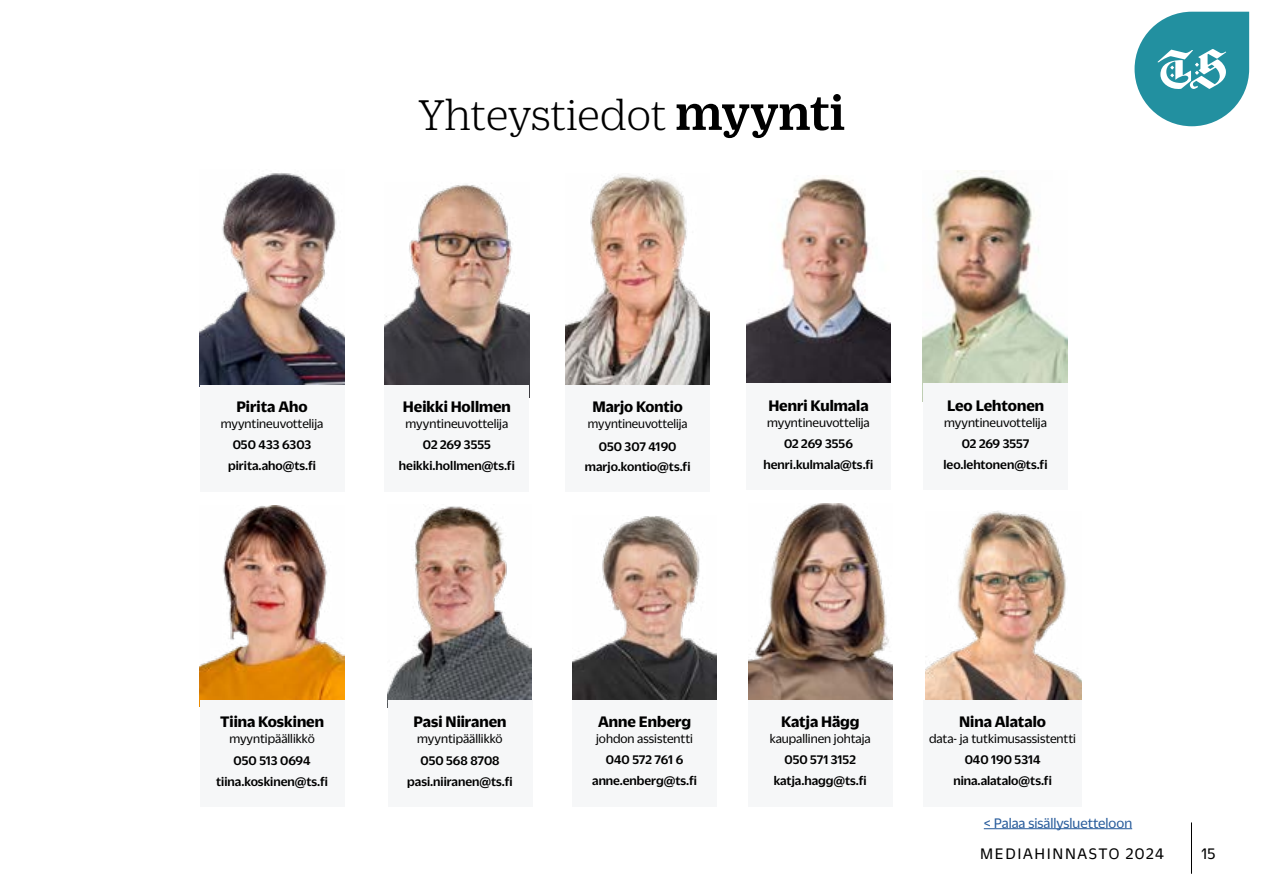
<style>
.page{position:relative;width:1263px;height:893px;background:#fff}
.page>*{position:absolute;margin:0;border:0;box-sizing:border-box;transform-origin:0 0}
.t1{font:300 46.5px "Duplicate Ionic";letter-spacing:-.005em;color:#000}
.t2{font:700 16.5px "Duplicate Sans";color:#000}
.t3{font:16.5px "Duplicate Sans";letter-spacing:.1em;color:#000}
.t4{font:15px "Duplicate Sans";color:#275b9b}
.t5{font:500 13.5px/20.7px "Duplicate Sans";color:#000;text-align:center}
.t6{font:13.5px "Duplicate Sans";color:#000}
.s1{font-weight:500;font-size:52.5px}
</style>
<div class="page">
<hr style="left:1191px;top:822px;width:1px;height:51px;background:#000">
<svg style="left:1134px;top:12px;width:115px;height:114px"></svg>
<img style="left:388px;top:506px;width:144px;height:194px">
<div style="left:388px;top:700px;width:144px;height:106px;background:#f6f7f8"></div>
<hr style="left:984px;top:828px;width:148px;height:1px;background:#275b9b">
<img style="left:748px;top:504px;width:144px;height:196px">
<div style="left:748px;top:700px;width:144px;height:106px;background:#f6f7f8"></div>
<img style="left:200px;top:505px;width:144px;height:195px">
<div style="left:200px;top:700px;width:144px;height:106px;background:#f6f7f8"></div>
<img style="left:200px;top:173px;width:144px;height:212px">
<div style="left:200px;top:385px;width:144px;height:106px;background:#f6f7f8"></div>
<img style="left:746px;top:178px;width:145px;height:205px">
<div style="left:746px;top:384px;width:145px;height:106px;background:#f6f7f8"></div>
<img style="left:565px;top:173px;width:145px;height:212px">
<div style="left:565px;top:385px;width:145px;height:106px;background:#f6f7f8"></div>
<img style="left:385px;top:184px;width:144px;height:201px">
<div style="left:385px;top:385px;width:144px;height:106px;background:#f6f7f8"></div>
<img style="left:925px;top:511px;width:156px;height:189px">
<div style="left:923px;top:700px;width:158px;height:106px;background:#f6f7f8"></div>
<img style="left:573px;top:516px;width:144px;height:184px">
<div style="left:572px;top:700px;width:145px;height:106px;background:#f6f7f8"></div>
<img style="left:923px;top:171px;width:144px;height:212px">
<div style="left:923px;top:384px;width:145px;height:106px;background:#f6f7f8"></div>
<h1 class="t1" style="left:418px;top:84px;width:428px">Yhteystiedot <span class="s1">myynti</span></h1>
<p class="t2" style="left:236px;top:395px;width:73px">Pirita Aho</p>
<p class="t6" style="left:221px;top:415px;width:104px">myyntineuvottelija</p>
<p class="t5" style="left:228px;top:433px;width:89px">050 433 6303 pirita.aho@ts.fi</p>
<p class="t2" style="left:403px;top:395px;width:109px">Heikki Hollmen</p>
<p class="t6" style="left:406px;top:415px;width:104px">myyntineuvottelija</p>
<p class="t5" style="left:399px;top:433px;width:117px">02 269 3555 heikki.hollmen@ts.fi</p>
<p class="t2" style="left:592px;top:395px;width:92px">Marjo Kontio</p>
<p class="t6" style="left:588px;top:415px;width:101px">myyntineuvottelija</p>
<p class="t5" style="left:585px;top:435px;width:107px">050 307 4190 marjo.kontio@ts.fi</p>
<p class="t2" style="left:768px;top:394px;width:102px">Henri Kulmala</p>
<p class="t6" style="left:767px;top:414px;width:104px">myyntineuvottelija</p>
<p class="t5" style="left:763px;top:432px;width:111px">02 269 3556 henri.kulmala@ts.fi</p>
<p class="t2" style="left:947px;top:394px;width:99px">Leo Lehtonen</p>
<p class="t6" style="left:944px;top:414px;width:104px">myyntineuvottelija</p>
<p class="t5" style="left:943px;top:432px;width:105px">02 269 3557 leo.lehtonen@ts.fi</p>
<p class="t2" style="left:220px;top:710px;width:105px">Tiina Koskinen</p>
<p class="t6" style="left:229px;top:730px;width:87px">myyntipäällikkö</p>
<p class="t5" style="left:216px;top:750px;width:113px">050 513 0694 tiina.koskinen@ts.fi</p>
<p class="t2" style="left:413px;top:710px;width:95px">Pasi Niiranen</p>
<p class="t6" style="left:417px;top:730px;width:87px">myyntipäällikkö</p>
<p class="t5" style="left:407px;top:750px;width:107px">050 568 8708 pasi.niiranen@ts.fi</p>
<p class="t2" style="left:598px;top:710px;width:95px">Anne Enberg</p>
<p class="t6" style="left:596px;top:730px;width:98px">johdon assistentti</p>
<p class="t5" style="left:592px;top:748px;width:106px">040 572 761 6 anne.enberg@ts.fi</p>
<p class="t2" style="left:781px;top:710px;width:80px">Katja Hägg</p>
<p class="t6" style="left:770px;top:730px;width:102px">kaupallinen johtaja</p>
<p class="t5" style="left:774px;top:748px;width:94px">050 571 3152 katja.hagg@ts.fi</p>
<p class="t2" style="left:959px;top:710px;width:88px">Nina Alatalo</p>
<p class="t6" style="left:929px;top:730px;width:148px">data- ja tutkimusassistentti</p>
<p class="t5" style="left:953px;top:748px;width:100px">040 190 5314 nina.alatalo@ts.fi</p>
<p class="t4" style="left:984px;top:813px;width:150px">&lt; Palaa sisällysluetteloon</p>
<p class="t3" style="left:980px;top:843px;width:185px">MEDIAHINNASTO 2024</p>
<p class="t3" style="left:1201px;top:843px;width:16px">15</p>
</div>
